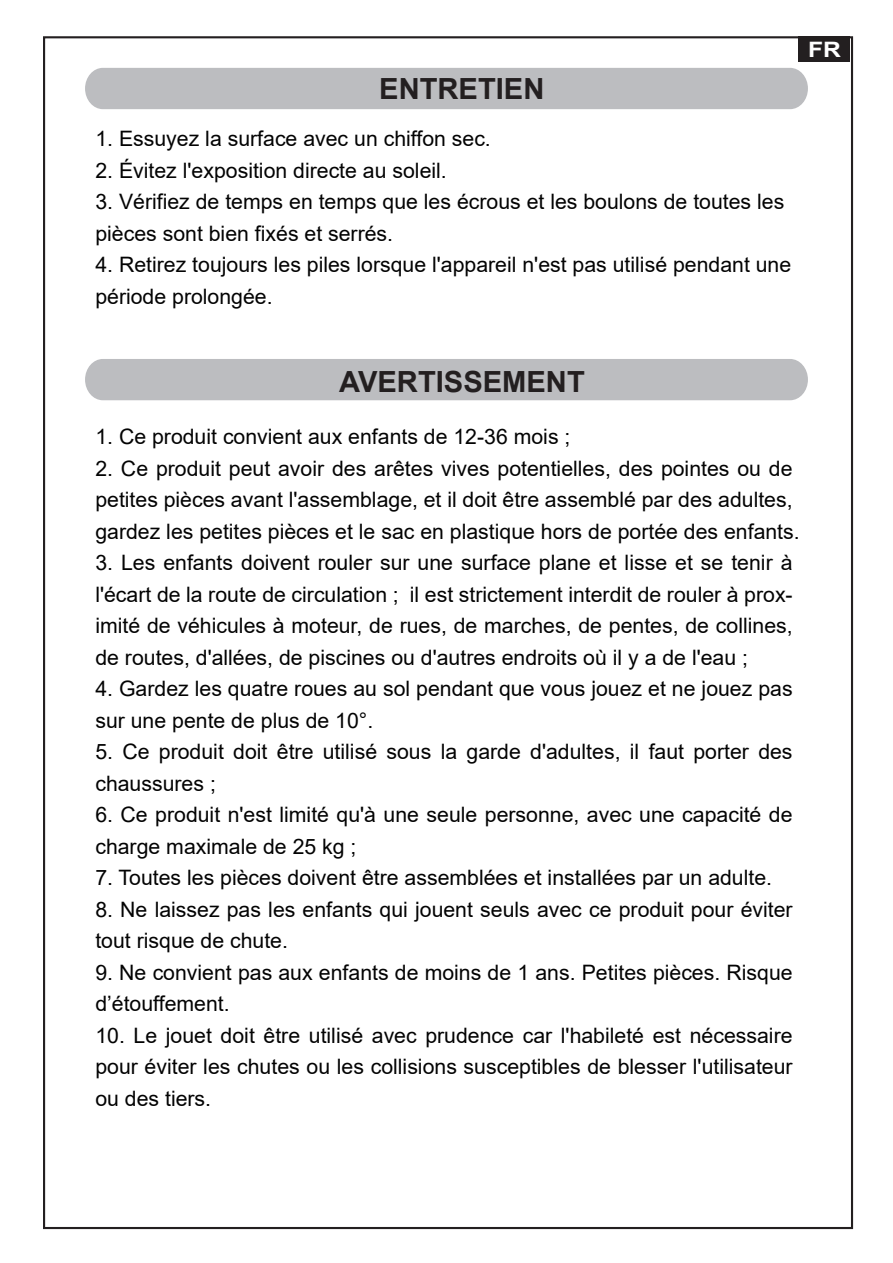
<style>
.page{position:relative;width:893px;height:1263px;background:#fff}
.page>*{position:absolute;margin:0;border:0;box-sizing:border-box;transform-origin:0 0}
.t1{font:700 29.1px "Arial";color:#231f20}
.t2{font:21.3px/31.5px "Arial";color:#030303}
.t3{font:700 21.3px "Arial";color:#fff;scale:1.16 1}
</style>
<div class="page">
<div style="left:85px;top:68px;width:723px;height:41px;background:#bcbdc0"></div>
<div style="left:85px;top:359px;width:723px;height:41px;background:#bcbdc0"></div>
<div style="left:798px;top:36px;width:52px;height:26px;background:#231f20"></div>
<h1 class="t1" style="left:379px;top:68px;width:167px">ENTRETIEN</h1>
<p class="t2" style="left:95px;top:123px;width:397px">1. Essuyez la surface avec un chiffon sec.</p>
<p class="t2" style="left:95px;top:154px;width:353px">2. Évitez l'exposition directe au soleil.</p>
<p class="t2" style="left:95px;top:186px;width:690px">3. Vérifiez de temps en temps que les écrous et les boulons de toutes les pièces sont bien fixés et serrés.</p>
<p class="t2" style="left:95px;top:249px;width:697px">4. Retirez toujours les piles lorsque l'appareil n'est pas utilisé pendant une période prolongée.</p>
<p class="t3" style="left:808px;top:35px;width:30px">FR</p>
<h1 class="t1" style="left:339px;top:362px;width:247px">AVERTISSEMENT</h1>
<p class="t2" style="left:95px;top:421px;width:477px">1. Ce produit convient aux enfants de 12-36 mois ;</p>
<p class="t2" style="left:95px;top:452px;width:706px">2. Ce produit peut avoir des arêtes vives potentielles, des pointes ou de petites pièces avant l'assemblage, et il doit être assemblé par des adultes, gardez les petites pièces et le sac en plastique hors de portée des enfants.</p>
<p class="t2" style="left:95px;top:547px;width:699px;text-align:justify">3. Les enfants doivent rouler sur une surface plane et lisse et se tenir à l'écart de la route de circulation ; il est strictement interdit de rouler à prox&shy;imité de véhicules à moteur, de rues, de marches, de pentes, de collines, de routes, d'allées, de piscines ou d'autres endroits où il y a de l'eau ;</p>
<p class="t2" style="left:95px;top:673px;width:699px">4. Gardez les quatre roues au sol pendant que vous jouez et ne jouez pas sur une pente de plus de 10°.</p>
<p class="t2" style="left:95px;top:736px;width:699px">5. Ce produit doit être utilisé sous la garde d'adultes, il faut porter des chaussures ;</p>
<p class="t2" style="left:95px;top:799px;width:699px">6. Ce produit n'est limité qu'à une seule personne, avec une capacité de charge maximale de 25 kg ;</p>
<p class="t2" style="left:95px;top:862px;width:678px">7. Toutes les pièces doivent être assemblées et installées par un adulte.</p>
<p class="t2" style="left:95px;top:893px;width:699px">8. Ne laissez pas les enfants qui jouent seuls avec ce produit pour éviter tout risque de chute.</p>
<p class="t2" style="left:95px;top:956px;width:699px">9. Ne convient pas aux enfants de moins de 1 ans. Petites pièces. Risque d’étouffement.</p>
<p class="t2" style="left:95px;top:1019px;width:699px;text-align:justify">10. Le jouet doit être utilisé avec prudence car l'habileté est nécessaire pour éviter les chutes ou les collisions susceptibles de blesser l'utilisateur ou des tiers.</p>
</div>
